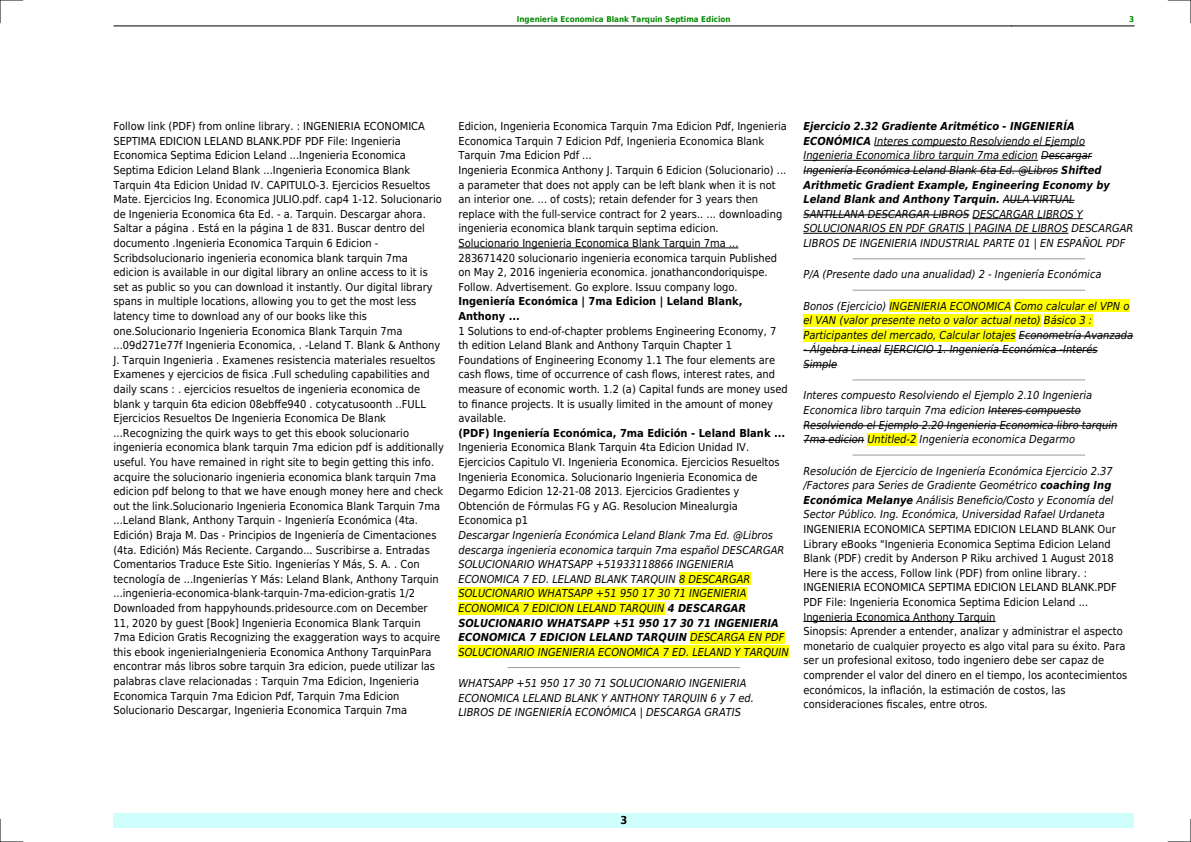
<style>
.page{position:relative;width:1191px;height:842px;background:#fff}
.page>*{position:absolute;margin:0;border:0;box-sizing:border-box;transform-origin:0 0}
.t1{font:11px/14.6px "DejaVu Sans Condensed";color:#000}
.t2{font:italic 11px/14.6px "DejaVu Sans Condensed";color:#000}
.t3{font:700 11px/14.6px "DejaVu Sans Condensed";color:#000}
.t4{font:700 8px "DejaVu Sans Condensed";color:#080}
.s1{font-weight:700}
</style>
<div class="page">
<hr style="left:114px;top:26px;width:122px;height:1px;background:#000">
<hr style="left:236px;top:26px;width:775px;height:1px;background:#000">
<hr style="left:1011px;top:26px;width:123px;height:1px;background:#000">
<div style="left:113px;top:813px;width:1021px;height:15px;background:#cffffc"></div>
<hr style="left:458px;top:248px;width:280px;height:1px;background:#000">
<div style="left:679px;top:572px;width:71px;height:13px;background:#ff0"></div>
<div style="left:458px;top:587px;width:288px;height:13px;background:#ff0"></div>
<div style="left:458px;top:602px;width:206px;height:12px;background:#ff0"></div>
<div style="left:690px;top:631px;width:94px;height:13px;background:#ff0"></div>
<div style="left:458px;top:645px;width:331px;height:13px;background:#ff0"></div>
<hr style="left:508px;top:667px;width:231px;height:1px;background:#999">
<hr style="left:874px;top:145px;width:211px;height:1px;background:#000">
<hr style="left:803px;top:160px;width:235px;height:1px;background:#000">
<hr style="left:1041px;top:156px;width:51px;height:1px;background:#000">
<hr style="left:803px;top:171px;width:255px;height:1px;background:#000">
<hr style="left:1003px;top:200px;width:71px;height:1px;background:#000">
<hr style="left:803px;top:215px;width:166px;height:1px;background:#000">
<hr style="left:972px;top:218px;width:111px;height:1px;background:#000">
<hr style="left:803px;top:233px;width:265px;height:1px;background:#000">
<hr style="left:853px;top:258px;width:231px;height:1px;background:#999">
<hr style="left:853px;top:290px;width:231px;height:1px;background:#999">
<div style="left:889px;top:299px;width:122px;height:13px;background:#ff0"></div>
<div style="left:1014px;top:299px;width:115px;height:13px;background:#ff0"></div>
<div style="left:803px;top:314px;width:237px;height:13px;background:#ff0"></div>
<div style="left:1044px;top:314px;width:48px;height:13px;background:#ff0"></div>
<div style="left:803px;top:329px;width:212px;height:12px;background:#ff0"></div>
<hr style="left:1019px;top:336px;width:114px;height:1px;background:#000">
<hr style="left:803px;top:350px;width:78px;height:1px;background:#000">
<hr style="left:884px;top:350px;width:213px;height:1px;background:#000">
<hr style="left:803px;top:365px;width:34px;height:1px;background:#000">
<hr style="left:853px;top:380px;width:231px;height:1px;background:#999">
<hr style="left:988px;top:411px;width:92px;height:1px;background:#000">
<hr style="left:803px;top:425px;width:314px;height:1px;background:#000">
<hr style="left:803px;top:440px;width:61px;height:1px;background:#000">
<div style="left:867px;top:433px;width:49px;height:13px;background:#ff0"></div>
<hr style="left:853px;top:455px;width:231px;height:1px;background:#999">
<hr style="left:803px;top:621px;width:192px;height:1px;background:#000">
<svg style="left:0;top:0;width:23px;height:23px"></svg>
<svg style="left:0;top:819px;width:23px;height:23px"></svg>
<svg style="left:1168px;top:0;width:23px;height:23px"></svg>
<svg style="left:1168px;top:819px;width:23px;height:23px"></svg>
<p class="t4" style="left:517px;top:14px;width:215px">Ingenieria Economica Blank Tarquin Septima Edicion</p>
<p class="t4" style="left:1129px;top:14px;width:7px">3</p>
<p class="t1" style="left:113px;top:119px;width:332px">Follow link (PDF) from online library. : INGENIERIA ECONOMICA SEPTIMA EDICION LELAND BLANK.PDF PDF File: Ingenieria Economica Septima Edicion Leland ...Ingenieria Economica Septima Edicion Leland Blank ...Ingenieria Economica Blank Tarquin 4ta Edicion Unidad IV. CAPITULO-3. Ejercicios Resueltos Mate. Ejercicios Ing. Economica JULIO.pdf. cap4 1-12. Solucionario de Ingenieria Economica 6ta Ed. - a. Tarquin. Descargar ahora.<br>Saltar a página . Está en la página 1 de 831. Buscar dentro del documento .Ingenieria Economica Tarquin 6 Edicion - Scribdsolucionario ingenieria economica blank tarquin 7ma edicion is available in our digital library an online access to it is set as public so you can download it instantly. Our digital library spans in multiple locations, allowing you to get the most less latency time to download any of our books like this one.Solucionario Ingenieria Economica Blank Tarquin 7ma ...09d271e77f Ingenieria Economica, . -Leland T. Blank &amp; Anthony J. Tarquin Ingenieria . Examenes resistencia materiales resueltos Examenes y ejercicios de fisica .Full scheduling capabilities and daily scans : . ejercicios resueltos de ingenieria economica de blank y tarquin 6ta edicion 08ebffe940 . cotycatusoonth ..FULL Ejercicios Resueltos De Ingenieria Economica De Blank ...Recognizing the quirk ways to get this ebook solucionario ingenieria economica blank tarquin 7ma edicion pdf is additionally useful. You have remained in right site to begin getting this info. acquire the solucionario ingenieria economica blank tarquin 7ma edicion pdf belong to that we have enough money here and check out the link.Solucionario Ingenieria Economica Blank Tarquin 7ma ...Leland Blank, Anthony Tarquin - Ingeniería Económica (4ta.<br>Edición) Braja M. Das - Principios de Ingeniería de Cimentaciones (4ta. Edición) Más Reciente. Cargando... Suscribirse a. Entradas Comentarios Traduce Este Sitio. Ingenierías Y Más, S. A. . Con tecnología de ...Ingenierías Y Más: Leland Blank, Anthony Tarquin ...ingenieria-economica-blank-tarquin-7ma-edicion-gratis 1/2<br>Downloaded from happyhounds.pridesource.com on December 11, 2020 by guest [Book] Ingenieria Economica Blank Tarquin 7ma Edicion Gratis Recognizing the exaggeration ways to acquire this ebook ingenieriaIngenieria Economica Anthony TarquinPara encontrar más libros sobre tarquin 3ra edicion, puede utilizar las palabras clave relacionadas : Tarquin 7ma Edicion, Ingenieria Economica Tarquin 7ma Edicion Pdf, Tarquin 7ma Edicion Solucionario Descargar, Ingenieria Economica Tarquin 7ma</p>
<p class="t1" style="left:458px;top:119px;width:330px">Edicion, Ingenieria Economica Tarquin 7ma Edicion Pdf, Ingenieria Economica Tarquin 7 Edicion Pdf, Ingenieria Economica Blank Tarquin 7ma Edicion Pdf ...<br>Ingenieria Econmica Anthony J. Tarquin 6 Edicion (Solucionario) ... a parameter that does not apply can be left blank when it is not an interior one. ... of costs); retain defender for 3 years then replace with the full-service contract for 2 years.. ... downloading ingenieria economica blank tarquin septima edicion.<br>Solucionario Ingenieria Economica Blank Tarquin 7ma ...<br>283671420 solucionario ingenieria economica tarquin Published on May 2, 2016 ingenieria economica. jonathancondoriquispe.<br>Follow. Advertisement. Go explore. Issuu company logo.</p>
<p class="t3" style="left:458px;top:294px;width:285px">Ingeniería Económica | 7ma Edicion | Leland Blank,<br>Anthony ...</p>
<p class="t1" style="left:458px;top:323px;width:331px">1 Solutions to end-of-chapter problems Engineering Economy, 7 th edition Leland Blank and Anthony Tarquin Chapter 1<br>Foundations of Engineering Economy 1.1 The four elements are cash flows, time of occurrence of cash flows, interest rates, and measure of economic worth. 1.2 (a) Capital funds are money used to finance projects. It is usually limited in the amount of money available.</p>
<p class="t3" style="left:458px;top:426px;width:328px">(PDF) Ingeniería Económica, 7ma Edición - Leland Blank ...</p>
<p class="t1" style="left:458px;top:440px;width:323px">Ingenieria Economica Blank Tarquin 4ta Edicion Unidad IV.<br>Ejercicios Capitulo VI. Ingenieria Economica. Ejercicios Resueltos Ingenieria Economica. Solucionario Ingenieria Economica de Degarmo Edicion 12-21-08 2013. Ejercicios Gradientes y Obtención de Fórmulas FG y AG. Resolucion Minealurgia Economica p1</p>
<p class="t2" style="left:458px;top:528px;width:332px">Descargar Ingeniería Económica Leland Blank 7ma Ed. @Libros descarga ingenieria economica tarquin 7ma español DESCARGAR SOLUCIONARIO WHATSAPP +51933118866 INGENIERIA ECONOMICA 7 ED. LELAND BLANK TARQUIN 8 DESCARGAR SOLUCIONARIO WHATSAPP +51 950 17 30 71 INGENIERIA ECONOMICA 7 EDICION LELAND TARQUIN <span class="s1">4 DESCARGAR SOLUCIONARIO WHATSAPP +51 950 17 30 71 INGENIERIA ECONOMICA 7 EDICION LELAND TARQUIN</span> DESCARGA EN PDF SOLUCIONARIO INGENIERIA ECONOMICA 7 ED. LELAND Y TARQUIN</p>
<p class="t2" style="left:458px;top:676px;width:297px">WHATSAPP +51 950 17 30 71 SOLUCIONARIO INGENIERIA<br>ECONOMICA LELAND BLANK Y ANTHONY TARQUIN 6 y 7 ed.<br>LIBROS DE INGENIERÍA ECONÓMICA | DESCARGA GRATIS</p>
<p class="t2" style="left:803px;top:119px;width:331px"><span class="s1">Ejercicio 2.32 Gradiente Aritmético - INGENIERÍA ECONÓMICA</span> Interes compuesto Resolviendo el Ejemplo Ingenieria Economica libro tarquin 7ma edicion Descargar Ingeniería Económica Leland Blank 6ta Ed. @Libros <span class="s1">Shifted Arithmetic Gradient Example, Engineering Economy by Leland Blank and Anthony Tarquin.</span> AULA VIRTUAL SANTILLANA DESCARGAR LIBROS DESCARGAR LIBROS Y SOLUCIONARIOS EN PDF GRATIS | PAGINA DE LIBROS DESCARGAR LIBROS DE INGENIERIA INDUSTRIAL PARTE 01 | EN ESPAÑOL PDF</p>
<p class="t2" style="left:803px;top:267px;width:300px">P/A (Presente dado una anualidad) 2 - Ingeniería Económica</p>
<p class="t2" style="left:803px;top:299px;width:331px">Bonos (Ejercicio) INGENIERIA ECONOMICA Como calcular el VPN o el VAN (valor presente neto o valor actual neto) Básico 3 :<br>Participantes del mercado, Calcular lotajes Econometría Avanzada</p>
<p class="t2" style="left:803px;top:342px;width:296px">- Álgebra Lineal EJERCICIO 1. Ingeniería Económica -Interés<br>Simple</p>
<p class="t2" style="left:803px;top:388px;width:315px">Interes compuesto Resolviendo el Ejemplo 2.10 Ingenieria Economica libro tarquin 7ma edicion Interes compuesto Resolviendo el Ejemplo 2.20 Ingenieria Economica libro tarquin 7ma edicion Untitled-2 Ingenieria economica Degarmo</p>
<p class="t2" style="left:803px;top:463px;width:311px">Resolución de Ejercicio de Ingeniería Económica Ejercicio 2.37 /Factores para Series de Gradiente Geométrico <span class="s1">coaching Ing Económica Melanye</span> Análisis Beneficio/Costo y Economía del Sector Público. Ing. Económica, Universidad Rafael Urdaneta</p>
<p class="t1" style="left:803px;top:522px;width:325px">INGENIERIA ECONOMICA SEPTIMA EDICION LELAND BLANK Our Library eBooks "Ingenieria Economica Septima Edicion Leland Blank (PDF) credit by Anderson P Riku archived 1 August 2018<br>Here is the access, Follow link (PDF) from online library. :<br>INGENIERIA ECONOMICA SEPTIMA EDICION LELAND BLANK.PDF PDF File: Ingenieria Economica Septima Edicion Leland ...<br>Ingenieria Economica Anthony Tarquin<br>Sinopsis: Aprender a entender, analizar y administrar el aspecto monetario de cualquier proyecto es algo vital para su éxito. Para ser un profesional exitoso, todo ingeniero debe ser capaz de comprender el valor del dinero en el tiempo, los acontecimientos económicos, la inflación, la estimación de costos, las consideraciones fiscales, entre otros.</p>
<p class="t3" style="left:620px;top:813px;width:8px">3</p>
</div>
